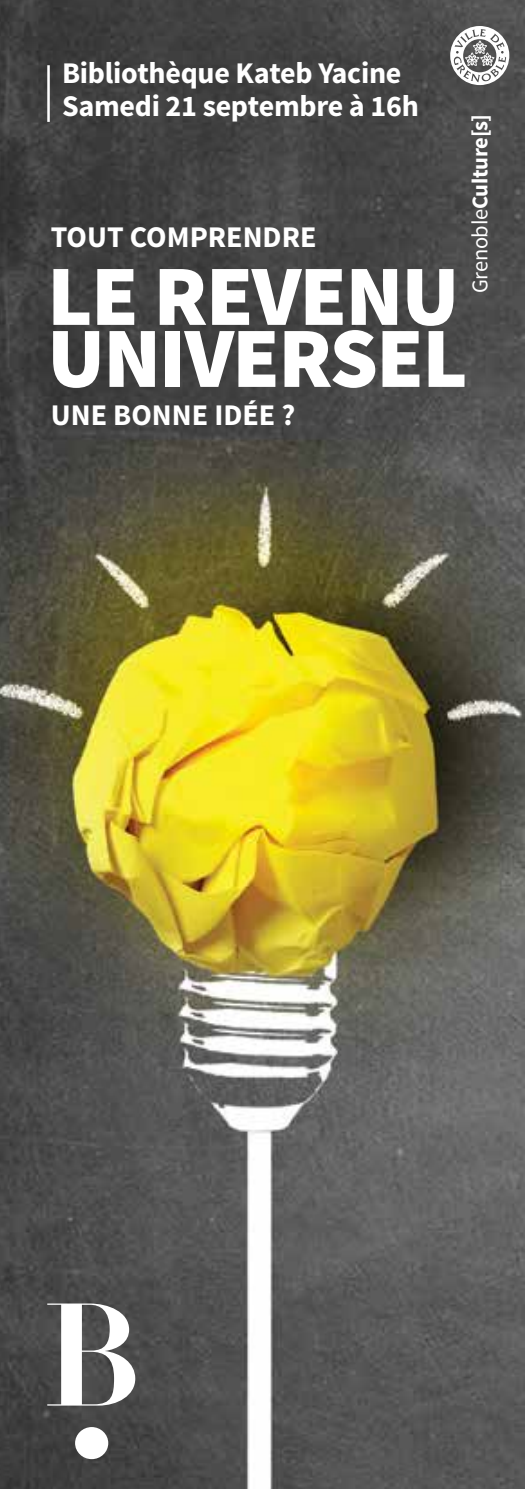
<style>
.page{position:relative;width:525px;height:1489px;background:#fff}
.page>*{position:absolute;margin:0;border:0;box-sizing:border-box;transform-origin:0 0}
.t1{font:900 85.75px/62px "Source Sans Pro";letter-spacing:-.02em;color:#fff}
.t2{font:700 30px/32.5px "Source Sans Pro";letter-spacing:-.01em;color:#fff}
.t3{font:700 22.5px "Source Sans Pro";letter-spacing:-.015em;color:#fff}
.s1{font-weight:400}
</style>
<div class="page">
<img style="left:0;top:0;width:524px;height:1488px">
<hr style="left:47px;top:65px;width:3px;height:57px;background:#fff">
<svg style="left:449px;top:26px;width:60px;height:59px"></svg>
<svg style="left:47px;top:1303px;width:88px;height:102px"></svg>
<div style="left:75px;top:1426px;width:33px;height:32px;background:#fff;border-radius:50%"></div>
<p class="t2" style="left:62px;top:58px;width:358px">Bibliothèque Kateb Yacine<br>Samedi 21 septembre à 16h</p>
<p class="t3" style="left:465px;top:293px;width:180px;rotate:-90deg"><span class="s1">Grenoble</span>Culture[s]</p>
<p class="t2" style="left:51px;top:221px;width:267px">TOUT COMPRENDRE</p>
<h1 class="t1" style="left:47px;top:269px;width:422px">LE REVENU<br>UNIVERSEL</h1>
<p class="t2" style="left:51px;top:400px;width:246px">UNE BONNE IDÉE ?</p>
</div>
